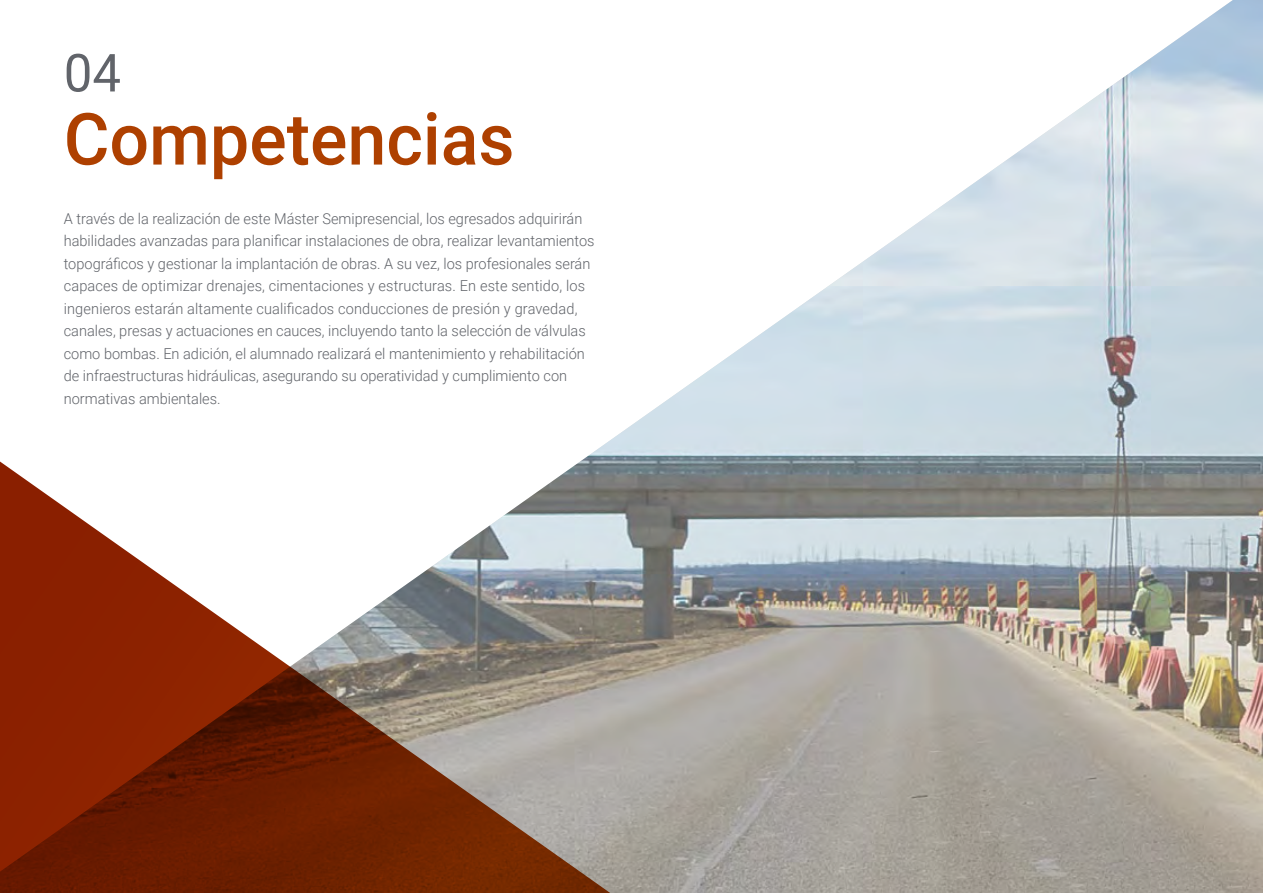
<style>
.page{position:relative;width:1263px;height:893px;background:#fff}
.page>*{position:absolute;margin:0;border:0;box-sizing:border-box;transform-origin:0 0}
.t1{font:500 72px "Roboto";color:#ae4000}
.t2{font:52.5px "Roboto";color:#61646a}
.t3{font:300 15px/22.5px "Roboto";color:#61646a}
</style>
<div class="page">
<img style="left:602px;top:0;width:661px;height:893px">
<svg style="left:0;top:446px;width:640px;height:447px"></svg>
<h2 class="t2" style="left:64px;top:36px;width:59px">04</h2>
<h1 class="t1" style="left:64px;top:89px;width:452px">Competencias</h1>
<p class="t3" style="left:64px;top:207px;width:532px">A través de la realización de este Máster Semipresencial, los egresados adquirirán habilidades avanzadas para planificar instalaciones de obra, realizar levantamientos topográficos y gestionar la implantación de obras. A su vez, los profesionales serán capaces de optimizar drenajes, cimentaciones y estructuras. En este sentido, los ingenieros estarán altamente cualificados conducciones de presión y gravedad, canales, presas y actuaciones en cauces, incluyendo tanto la selección de válvulas como bombas. En adición, el alumnado realizará el mantenimiento y rehabilitación de infraestructuras hidráulicas, asegurando su operatividad y cumplimiento con normativas ambientales.</p>
</div>
